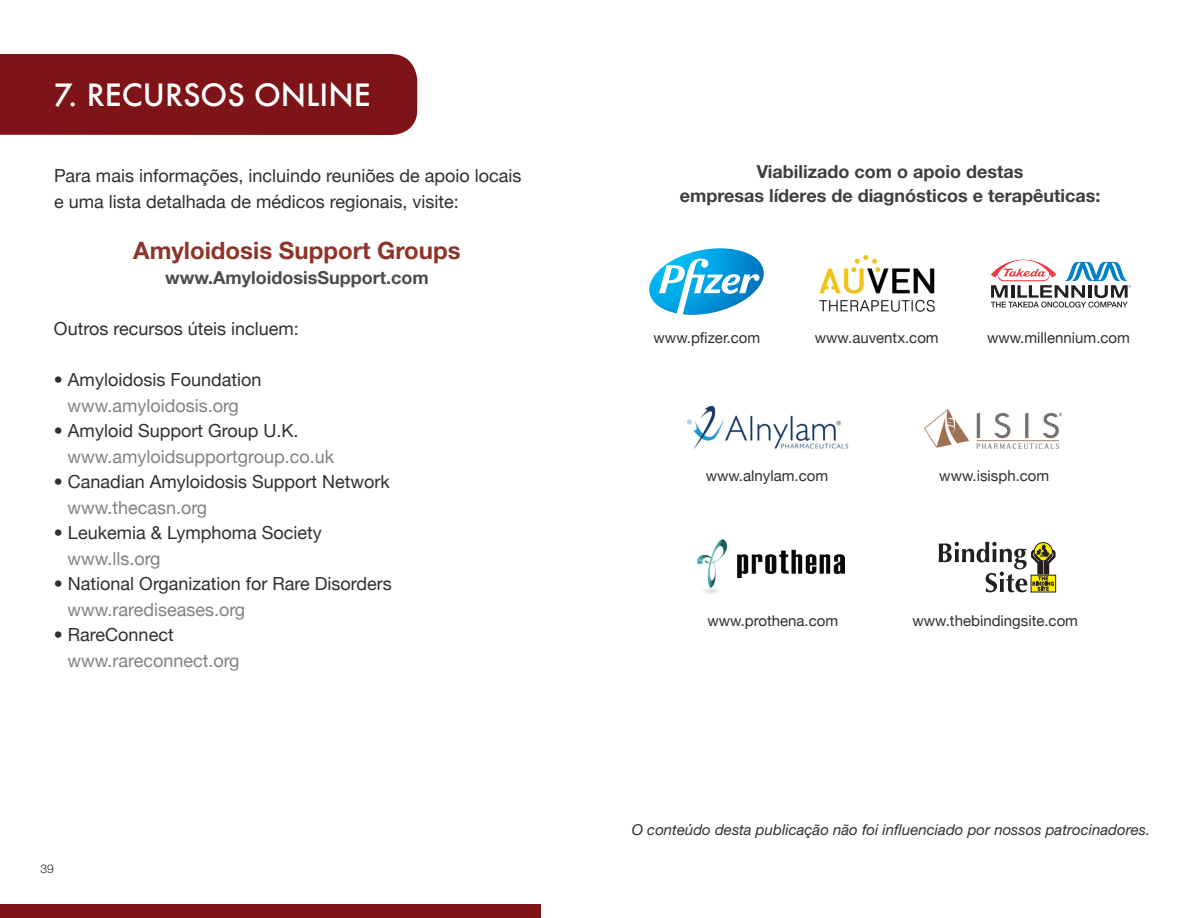
<style>
.page{position:relative;width:1188px;height:918px;background:#fff}
.page>*{position:absolute;margin:0;border:0;box-sizing:border-box;transform-origin:0 0}
.t1{font:500 30px "Futura";color:#fff}
.t2{font:700 24px "Helvetica Neue";color:#8d352a}
.t3{font:18px/25.5px "Helvetica Neue";color:#312f30}
.t4{font:18px/25.5px "Helvetica Neue";color:#808285}
.t5{font:700 18px/24px "Helvetica Neue";color:#3e3e3f;text-align:center}
.t6{font:700 18px "Helvetica Neue";color:#4b4c4d}
.t7{font:15px "Helvetica Neue";color:#312f30}
.t8{font:italic 15px "Helvetica Neue";color:#312f30}
.t9{font:300 12px "Helvetica Neue";color:#231f20}
.s1{font-weight:300}
.s2{color:#808285}
.s3{font-weight:300;color:#312f30}
.s4{color:#312f30}
</style>
<div class="page">
<div style="left:0;top:904px;width:541px;height:14px;background:#7e1417"></div>
<div style="left:0;top:54px;width:417px;height:81px;background:#7e1417"></div>
<img style="left:819px;top:254px;width:116px;height:58px">
<svg style="left:649px;top:248px;width:115px;height:67px"></svg>
<svg style="left:991px;top:260px;width:140px;height:48px"></svg>
<img style="left:687px;top:405px;width:162px;height:44px">
<img style="left:924px;top:409px;width:138px;height:39px">
<img style="left:697px;top:539px;width:148px;height:55px">
<svg style="left:939px;top:542px;width:117px;height:51px"></svg>
<h1 class="t1" style="left:54px;top:74px;width:318px">7. RECU RSOS ONLINE</h1>
<p class="t3" style="left:54px;top:163px;width:469px">Para mais informações, incluindo reuniões de apoio locais e uma lista detalhada de médicos regionais, visite:</p>
<h2 class="t2" style="left:133px;top:235px;width:329px">Amyloidosis Support Groups</h2>
<p class="t6" style="left:165px;top:267px;width:265px">www.AmyloidosisSupport.com</p>
<p class="t3" style="left:54px;top:316px;width:246px">Outros recursos úteis incluem:</p>
<p class="t3" style="left:54px;top:367px;width:209px;text-align:center"><span class="s1">•</span> Amyloidosis Foundation <span class="s2">www.amyloidosis.org</span></p>
<p class="t4" style="left:67px;top:418px;width:268px;text-indent:-14px"><span class="s3">•</span> <span class="s4">Amyloid Support Group U.K. </span>www.amyloidsupportgroup.co.uk</p>
<p class="t3" style="left:67px;top:469px;width:324px;text-indent:-14px"><span class="s1">•</span> Canadian Amyloidosis Support Network <span class="s2">www.thecasn.org</span></p>
<p class="t3" style="left:67px;top:520px;width:256px;text-indent:-14px"><span class="s1">•</span> Leukemia &amp; Lymphoma Society <span class="s2">www.lls.org</span></p>
<p class="t3" style="left:67px;top:571px;width:326px;text-indent:-14px"><span class="s1">•</span> National Organization for Rare Disorders <span class="s2">www.rarediseases.org</span></p>
<p class="t4" style="left:67px;top:622px;width:174px;text-indent:-14px"><span class="s3">•</span> <span class="s4">RareConnect </span>www.rareconnect.org</p>
<p class="t9" style="left:41px;top:862px;width:15px">39</p>
<p class="t5" style="left:680px;top:159px;width:422px">Viabilizado com o apoio destas<br>empresas líderes de diagnósticos e terapêuticas:</p>
<p class="t7" style="left:654px;top:328px;width:108px">www.pfizer.com</p>
<p class="t7" style="left:815px;top:328px;width:125px">www.auventx.com</p>
<p class="t7" style="left:987px;top:328px;width:145px">www.millennium.com</p>
<p class="t7" style="left:706px;top:467px;width:124px">www.alnylam.com</p>
<p class="t7" style="left:939px;top:467px;width:111px">www.isisph.com</p>
<p class="t7" style="left:707px;top:612px;width:132px">www.prothena.com</p>
<p class="t7" style="left:913px;top:612px;width:167px">www.thebindingsite.com</p>
<p class="t8" style="left:632px;top:821px;width:520px">O conteúdo desta publicação não foi influenciado por nossos patrocinadores.</p>
</div>
